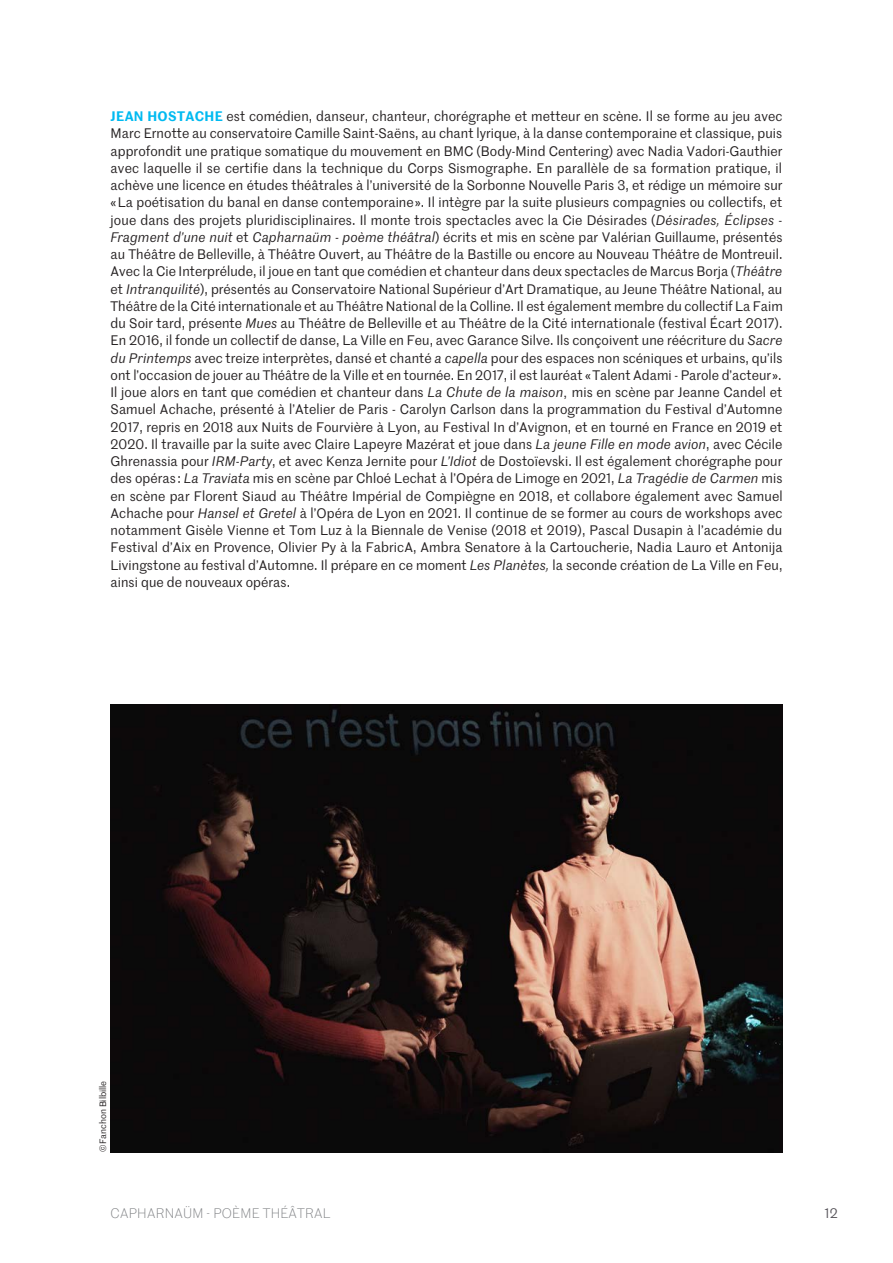
<style>
.page{position:relative;width:893px;height:1263px;background:#fff}
.page>*{position:absolute;margin:0;border:0;box-sizing:border-box;transform-origin:0 0}
.t1{font:13.5px/17.2px "Marr Sans";letter-spacing:.005em;color:#231f20;text-align:justify}
.t2{font:300 13.5px "Marr Sans";letter-spacing:.02em;color:#808285}
.t3{font:13.5px "Marr Sans";color:#565359}
.t4{font:9px "Marr Sans";color:#231f20}
.s1{font-weight:600;color:#00baf1}
.s2{font-style:italic}
.s3{font-family:"Helvetica"}
</style>
<div class="page">
<img style="left:111px;top:704px;width:672px;height:448px">
<p class="t1" style="left:111px;top:107px;width:674px"><span class="s1">JEAN HOSTACHE</span> est comédien, danseur, chanteur, chorégraphe et metteur en scène. Il se forme au jeu avec Marc Ernotte au conservatoire Camille Saint-Saëns, au chant lyrique, à la danse contemporaine et classique, puis approfondit une pratique somatique du mouvement en BMC (Body-Mind Centering) avec Nadia Vadori-Gauthier avec laquelle il se certifie dans la technique du Corps Sismographe. En parallèle de sa formation pratique, il achève une licence en études théâtrales à l’université de la Sorbonne Nouvelle Paris 3, et rédige un mémoire sur « La poétisation du banal en danse contemporaine ». Il intègre par la suite plusieurs compagnies ou collectifs, et joue dans des projets pluridisciplinaires. Il monte trois spectacles avec la Cie Désirades (<span class="s2">Désirades, Éclipses - Fragment d’une nuit</span> et <span class="s2">Capharnaüm - poème théâtral</span>) écrits et mis en scène par Valérian Guillaume, présentés au Théâtre de Belleville, à Théâtre Ouvert, au Théâtre de la Bastille ou encore au Nouveau Théâtre de Montreuil.<br>Avec la Cie Interprélude, il joue en tant que comédien et chanteur dans deux spectacles de Marcus Borja (<span class="s2">Théâtre </span>et <span class="s2">Intranquilité</span>), présentés au Conservatoire National Supérieur d’Art Dramatique, au Jeune Théâtre National, au Théâtre de la Cité internationale et au Théâtre National de la Colline. Il est également membre du collectif La Faim du Soir tard, présente <span class="s2">Mues</span> au Théâtre de Belleville et au Théâtre de la Cité internationale (festival Écart 2017).<br>En 2016, il fonde un collectif de danse, La Ville en Feu, avec Garance Silve. Ils conçoivent une réécriture du <span class="s2">Sacre du Printemps</span> avec treize interprètes, dansé et chanté <span class="s2">a capella</span> pour des espaces non scéniques et urbains, qu’ils ont l’occasion de jouer au Théâtre de la Ville et en tournée. En 2017, il est lauréat « Talent Adami - Parole d’acteur ».<br>Il joue alors en tant que comédien et chanteur dans <span class="s2">La Chute de la maison</span><span class="s3">,</span> mis en scène par Jeanne Candel et Samuel Achache, présenté à l’Atelier de Paris - Carolyn Carlson dans la programmation du Festival d’Automne 2017, repris en 2018 aux Nuits de Fourvière à Lyon, au Festival In d’Avignon, et en tourné en France en 2019 et 2020. Il travaille par la suite avec Claire Lapeyre Mazérat et joue dans <span class="s2">La jeune Fille en mode avion</span>, avec Cécile Ghrenassia pour <span class="s2">IRM-Party</span>, et avec Kenza Jernite pour <span class="s2">L’Idiot</span> de Dostoïevski. Il est également chorégraphe pour des opéras : <span class="s2">La Traviata</span> mis en scène par Chloé Lechat à l’Opéra de Limoge en 2021, <span class="s2">La Tragédie de Carmen</span> mis en scène par Florent Siaud au Théâtre Impérial de Compiègne en 2018, et collabore également avec Samuel Achache pour <span class="s2">Hansel et Gretel</span> à l’Opéra de Lyon en 2021. Il continue de se former au cours de workshops avec notamment Gisèle Vienne et Tom Luz à la Biennale de Venise (2018 et 2019), Pascal Dusapin à l’académie du Festival d’Aix en Provence, Olivier Py à la FabricA, Ambra Senatore à la Cartoucherie, Nadia Lauro et Antonija Livingstone au festival d’Automne. Il prépare en ce moment <span class="s2">Les Planètes,</span> la seconde création de La Ville en Feu, ainsi que de nouveaux opéras.</p>
<p class="t4" style="left:97px;top:1152px;width:73px;rotate:-90deg">© Fanchon Bilbille</p>
<p class="t2" style="left:111px;top:1204px;width:221px">CAPHARNAÜM - POÈME THÉÂTRAL</p>
<p class="t3" style="left:825px;top:1204px;width:15px">12</p>
</div>
